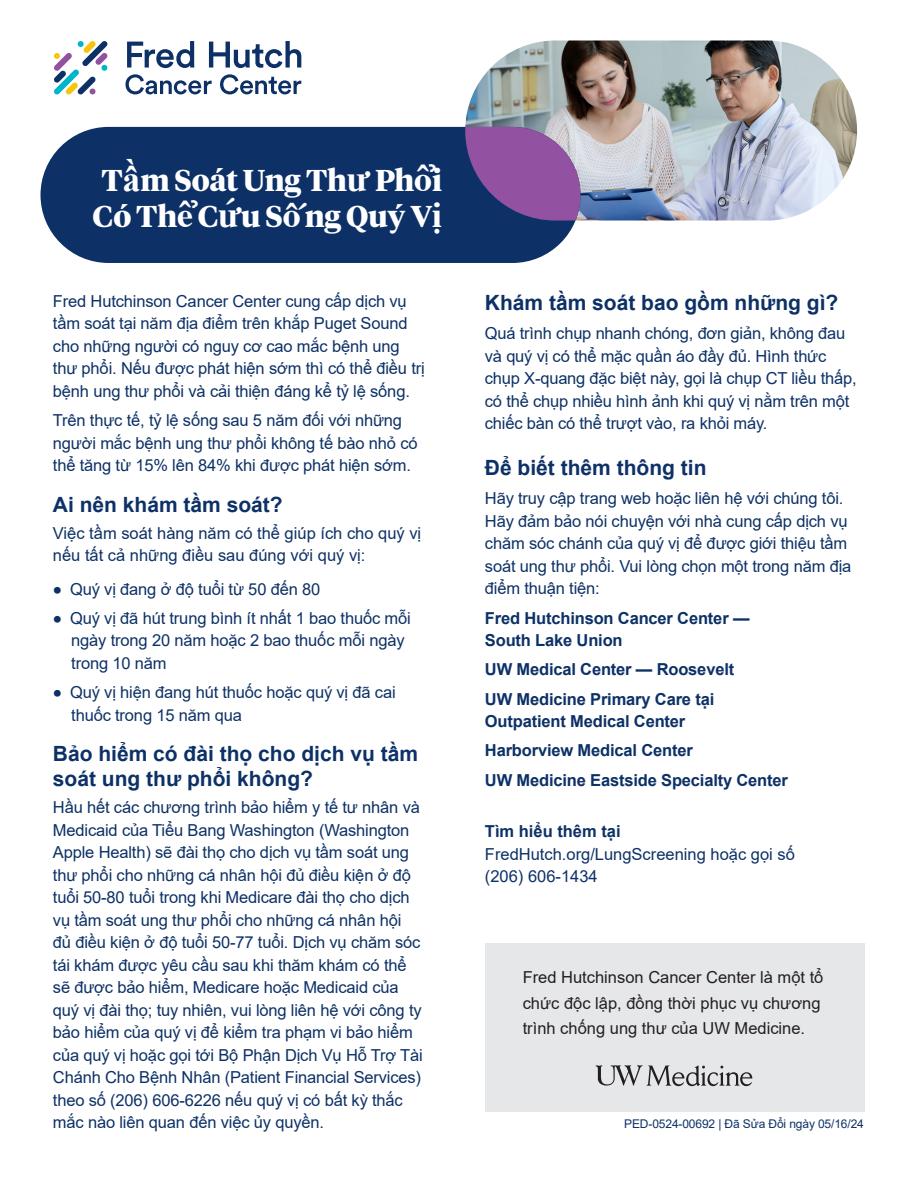
<style>
.page{position:relative;width:918px;height:1188px;background:#fff}
.page>*{position:absolute;margin:0;border:0;box-sizing:border-box;transform-origin:0 0}
.t1{font:700 30px/36px "Tiempos Headline";letter-spacing:-.005em;color:#fff}
.t2{font:700 21px/25.2px "Arial";color:#0d3166}
.Body{font:16.5px/22.5px "Arial";letter-spacing:-.01em;color:#0d3166}
.Body-2{font:700 16.5px/22.5px "Arial";letter-spacing:-.01em;color:#0d3166}
.Bullet_list{font:16.5px/22.5px "Arial";letter-spacing:-.01em;color:#0d3166}
.Body-3{font:16.5px/25.5px "Arial";color:#231f20}
.t3{font:12px "Arial";letter-spacing:-.01em;color:#0d3166}
.s1{font-family:"Times New Roman";font-size:36px}
.s2{font-family:"Times";font-size:36px}
.s3{font-family:"Circular XX"}
.s4{font-weight:700}
</style>
<div class="page">
<img style="left:465px;top:40px;width:392px;height:181px;border-radius:90px">
<div style="left:40px;top:127px;width:541px;height:136px;background:#0d3166;border-radius:68px"></div>
<div style="left:486px;top:943px;width:379px;height:169px;background:#e6e7e9"></div>
<svg style="left:596px;top:1065px;width:156px;height:21px"></svg>
<svg style="left:127px;top:41px;width:67px;height:27px"></svg>
<svg style="left:209px;top:41px;width:92px;height:27px"></svg>
<svg style="left:125px;top:74px;width:87px;height:20px"></svg>
<svg style="left:220px;top:74px;width:81px;height:20px"></svg>
<svg style="left:54px;top:41px;width:54px;height:53px"></svg>
<svg style="left:465px;top:127px;width:116px;height:94px"></svg>
<p class="t1" style="left:93px;top:161px;width:351px">T<span class="s1">ầ</span>m Soát Ung Th<span class="s2">ư</span> Ph<span class="s2">ổ</span>i<br>Có Th<span class="s2">ể</span> C<span class="s2">ứ</span>u S<span class="s2">ố</span>ng Quý V<span class="s2">ị</span></p>
<p class="Body" style="left:53px;top:290px;width:373px">Fred Hutchinson Cancer Center cung cấp dịch vụ tầm soát tại năm địa điểm trên khắp Puget Sound cho những người có nguy cơ cao mắc bệnh ung thư phổi. Nếu được phát hiện sớm thì có thể điều trị bệnh ung thư phổi và cải thiện đáng kể tỷ lệ sống.</p>
<p class="Body" style="left:53px;top:409px;width:366px">Trên thực tế, tỷ lệ sống sau 5 năm đối với những người mắc bệnh ung thư phổi không tế bào nhỏ có thể tăng từ 15% lên 84% khi được phát hiện sớm.</p>
<h2 class="t2" style="left:53px;top:492px;width:231px">Ai nên khám tầm soát?</h2>
<p class="Body" style="left:53px;top:522px;width:370px">Việc tầm soát hàng năm có thể giúp ích cho quý vị nếu tất cả những điều sau đúng với quý vị:</p>
<p class="Bullet_list" style="left:53px;top:577px;width:269px"><span class="s3">•</span> Quý vị đang ở độ tuổi từ 50 đến 80</p>
<p class="Bullet_list" style="left:71px;top:607px;width:341px;text-indent:-18px"><span class="s3">•</span> Quý vị đã hút trung bình ít nhất 1 bao thuốc mỗi ngày trong 20 năm hoặc 2 bao thuốc mỗi ngày trong 10 năm</p>
<p class="Bullet_list" style="left:71px;top:681px;width:326px;text-indent:-18px"><span class="s3">•</span> Quý vị hiện đang hút thuốc hoặc quý vị đã cai thuốc trong 15 năm qua</p>
<h2 class="t2" style="left:53px;top:741px;width:367px">Bảo hiểm có đài thọ cho dịch vụ tầm soát ung thư phổi không?</h2>
<p class="Body" style="left:53px;top:796px;width:372px">Hầu hết các chương trình bảo hiểm y tế tư nhân và Medicaid của Tiểu Bang Washington (Washington Apple Health) sẽ đài thọ cho dịch vụ tầm soát ung thư phổi cho những cá nhân hội đủ điều kiện ở độ tuổi 50-80 tuổi trong khi Medicare đài thọ cho dịch vụ tầm soát ung thư phổi cho những cá nhân hội đủ điều kiện ở độ tuổi 50-77 tuổi. Dịch vụ chăm sóc tái khám được yêu cầu sau khi thăm khám có thể sẽ được bảo hiểm, Medicare hoặc Medicaid của quý vị đài thọ; tuy nhiên, vui lòng liên hệ với công ty bảo hiểm của quý vị để kiểm tra phạm vi bảo hiểm của quý vị hoặc gọi tới Bộ Phận Dịch Vụ Hỗ Trợ Tài Chánh Cho Bệnh Nhân (Patient Financial Services) theo số (206) 606-6226 nếu quý vị có bất kỳ thắc mắc nào liên quan đến việc ủy quyền.</p>
<h2 class="t2" style="left:485px;top:290px;width:355px">Khám tầm soát bao gồm những gì?</h2>
<p class="Body" style="left:485px;top:322px;width:373px">Quá trình chụp nhanh chóng, đơn giản, không đau và quý vị có thể mặc quần áo đầy đủ. Hình thức chụp X-quang đặc biệt này, gọi là chụp CT liều thấp, có thể chụp nhiều hình ảnh khi quý vị nằm trên một chiếc bàn có thể trượt vào, ra khỏi máy.</p>
<h2 class="t2" style="left:485px;top:455px;width:223px">Để biết thêm thông tin</h2>
<p class="Body" style="left:485px;top:487px;width:368px">Hãy truy cập trang web hoặc liên hệ với chúng tôi.<br>Hãy đảm bảo nói chuyện với nhà cung cấp dịch vụ chăm sóc chánh của quý vị để được giới thiệu tầm soát ung thư phổi. Vui lòng chọn một trong năm địa điểm thuận tiện:</p>
<p class="Body-2" style="left:485px;top:607px;width:266px">Fred Hutchinson Cancer Center —<br>South Lake Union</p>
<p class="Body-2" style="left:485px;top:659px;width:251px">UW Medical Center — Roosevelt</p>
<p class="Body-2" style="left:485px;top:688px;width:231px">UW Medicine Primary Care tại<br>Outpatient Medical Center</p>
<p class="Body-2" style="left:485px;top:740px;width:209px">Harborview Medical Center</p>
<p class="Body-2" style="left:485px;top:769px;width:305px">UW Medicine Eastside Specialty Center</p>
<p class="Body" style="left:485px;top:820px;width:311px"><span class="s4">Tìm hiểu thêm tại<br></span>FredHutch.org/LungScreening hoặc gọi số (206) 606-1434</p>
<p class="Body-3" style="left:523px;top:964px;width:302px">Fred Hutchinson Cancer Center là một tổ chức độc lập, đồng thời phục vụ chương trình chống ung thư của UW Medicine.</p>
<p class="t3" style="left:624px;top:1116px;width:241px">PED-0524-00692 | Đã Sửa Đổi ngày 05/16/24</p>
</div>
